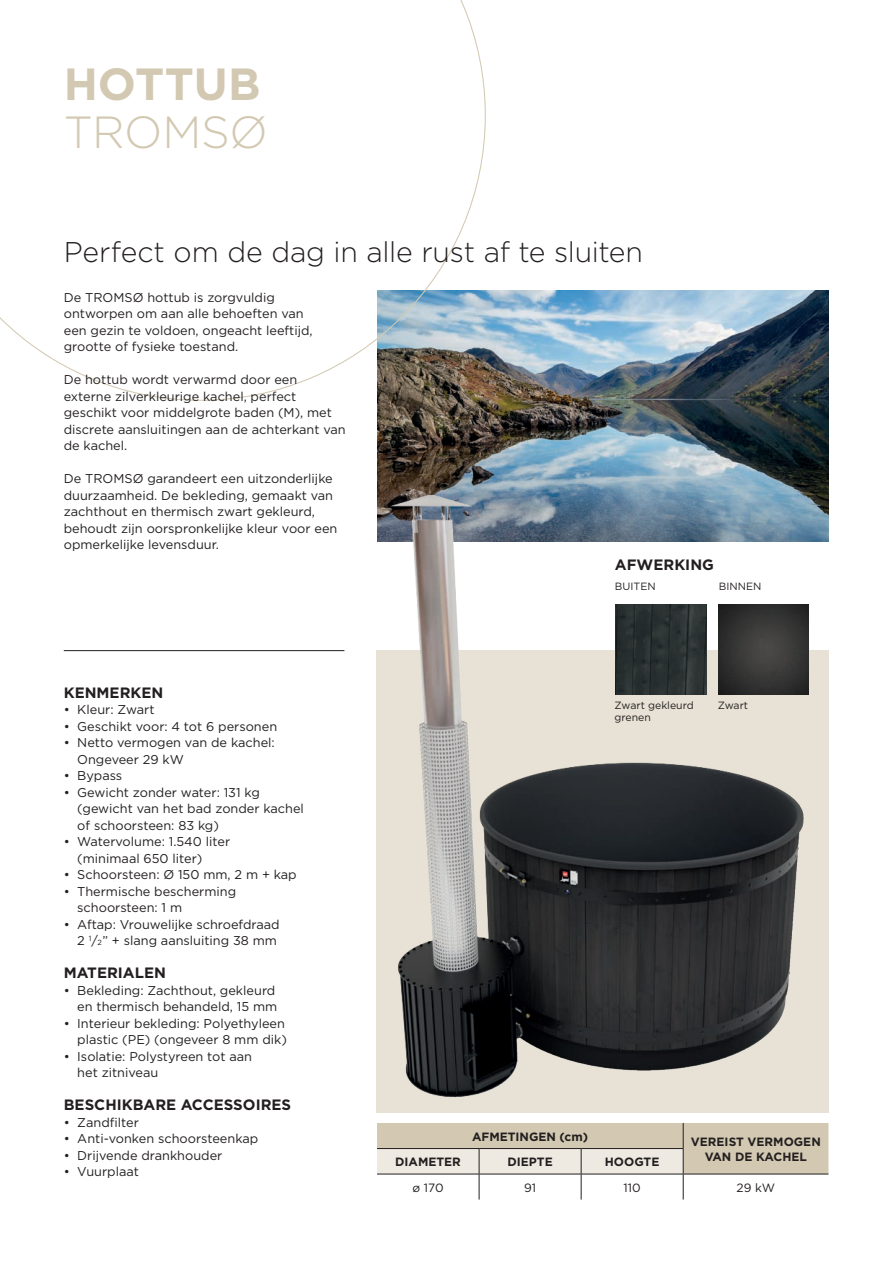
<style>
.page{position:relative;width:893px;height:1263px;background:#fff}
.page>*{position:absolute;margin:0;border:0;box-sizing:border-box;transform-origin:0 0}
.t1{font:700 45px "Gotham";color:#d3c9b2}
.t2{font:300 45px "Gotham";letter-spacing:-.015em;color:#d3c9b2}
.t3{font:300 28.5px "Gotham";letter-spacing:-.005em;color:#231f20}
.t4{font:700 15px "Gotham";color:#231f20}
.t5{font:12.75px/16.5px "Gotham";color:#231f20}
.t6{font:700 12px/14.4px "Gotham";color:#231f20;text-align:center}
.t7{font:12px "Gotham";color:#231f20}
.t8{font:10.5px/12.6px "Gotham";color:#231f20}
.s1{font-size:7.5px}
</style>
<div class="page">
<svg style="left:377px;top:1132px;width:451px;height:67px"></svg>
<hr style="left:377px;top:1174px;width:102px;height:1px;background:#231f20">
<hr style="left:479px;top:1174px;width:102px;height:1px;background:#231f20">
<hr style="left:581px;top:1174px;width:102px;height:1px;background:#231f20">
<hr style="left:683px;top:1174px;width:145px;height:1px;background:#231f20">
<hr style="left:64px;top:650px;width:280px;height:1px;background:#231f20">
<img style="left:377px;top:291px;width:451px;height:187px">
<img style="left:339px;top:478px;width:490px;height:654px">
<svg style="left:0;top:0;width:486px;height:401px"></svg>
<img style="left:719px;top:604px;width:90px;height:91px">
<img style="left:616px;top:604px;width:90px;height:91px">
<h1 class="t1" style="left:64px;top:64px;width:198px">HOTTUB</h1>
<h1 class="t2" style="left:64px;top:112px;width:205px">TROMSØ</h1>
<h2 class="t3" style="left:64px;top:240px;width:581px">Perfect om de dag in alle rust af te sluiten</h2>
<p class="t5" style="left:64px;top:289px;width:250px">De TROMSØ hottub is zorgvuldig ontworpen om aan alle behoeften van een gezin te voldoen, ongeacht leeftijd, grootte of fysieke toestand.</p>
<p class="t5" style="left:64px;top:372px;width:284px">De hottub wordt verwarmd door een externe zilverkleurige kachel, perfect geschikt voor middelgrote baden (M), met discrete aansluitingen aan de achterkant van de kachel.</p>
<p class="t5" style="left:64px;top:471px;width:275px">De TROMSØ garandeert een uitzonderlijke duurzaamheid. De bekleding, gemaakt van zachthout en thermisch zwart gekleurd, behoudt zijn oorspronkelijke kleur voor een opmerkelijke levensduur.</p>
<p class="t4" style="left:64px;top:685px;width:101px">KENMERKEN</p>
<p class="t5" style="left:64px;top:702px;width:92px">• Kleur: Zwart</p>
<p class="t5" style="left:64px;top:718px;width:215px">• Geschikt voor: 4 tot 6 personen</p>
<p class="t5" style="left:77px;top:735px;width:199px;text-indent:-14px">• Netto vermogen van de kachel:<br>Ongeveer 29 kW</p>
<p class="t5" style="left:64px;top:768px;width:60px">• Bypass</p>
<p class="t5" style="left:77px;top:784px;width:228px;text-indent:-14px">• Gewicht zonder water: 131 kg (gewicht van het bad zonder kachel of schoorsteen: 83 kg)</p>
<p class="t5" style="left:77px;top:834px;width:154px;text-indent:-14px">• Watervolume: 1.540 liter (minimaal 650 liter)</p>
<p class="t5" style="left:64px;top:867px;width:234px">• Schoorsteen: Ø 150 mm, 2 m + kap</p>
<p class="t5" style="left:77px;top:883px;width:160px;text-indent:-14px">• Thermische bescherming schoorsteen: 1 m</p>
<p class="t5" style="left:64px;top:916px;width:217px;text-align:right">• Aftap: Vrouwelijke schroefdraad<br>2 <sup>1</sup>/<span class="s1">2</span>” + slang aansluiting 38 mm</p>
<p class="t4" style="left:64px;top:966px;width:104px">MATERIALEN</p>
<p class="t5" style="left:64px;top:982px;width:215px;text-align:right">• Bekleding: Zachthout, gekleurd en thermisch behandeld, 15 mm</p>
<p class="t5" style="left:64px;top:1015px;width:225px;text-align:right">• Interieur bekleding: Polyethyleen plastic (PE) (ongeveer 8 mm dik)</p>
<p class="t5" style="left:77px;top:1048px;width:176px;text-indent:-14px">• Isolatie: Polystyreen tot aan het zitniveau</p>
<p class="t4" style="left:64px;top:1098px;width:229px">BESCHIKBARE ACCESSOIRES</p>
<p class="t5" style="left:64px;top:1114px;width:77px">• Zandfilter</p>
<p class="t5" style="left:64px;top:1131px;width:196px">• Anti-vonken schoorsteenkap</p>
<p class="t5" style="left:64px;top:1147px;width:160px">• Drijvende drankhouder</p>
<p class="t5" style="left:64px;top:1164px;width:77px">• Vuurplaat</p>
<p class="t4" style="left:615px;top:558px;width:101px">AFWERKING</p>
<p class="t8" style="left:615px;top:580px;width:42px">BUITEN</p>
<p class="t8" style="left:719px;top:580px;width:44px">BINNEN</p>
<p class="t8" style="left:614px;top:699px;width:81px">Zwart gekleurd grenen</p>
<p class="t8" style="left:718px;top:699px;width:32px">Zwart</p>
<p class="t6" style="left:472px;top:1130px;width:118px">AFMETINGEN (cm)</p>
<p class="t6" style="left:691px;top:1135px;width:131px">VEREIST VERMOGEN<br>VAN DE KACHEL</p>
<p class="t6" style="left:395px;top:1155px;width:67px">DIAMETER</p>
<p class="t6" style="left:507px;top:1155px;width:47px">DIEPTE</p>
<p class="t6" style="left:605px;top:1155px;width:56px">HOOGTE</p>
<p class="t7" style="left:412px;top:1182px;width:33px">ø 170</p>
<p class="t7" style="left:524px;top:1182px;width:14px">91</p>
<p class="t7" style="left:624px;top:1182px;width:19px">110</p>
<p class="t7" style="left:736px;top:1182px;width:40px">29 kW</p>
</div>
